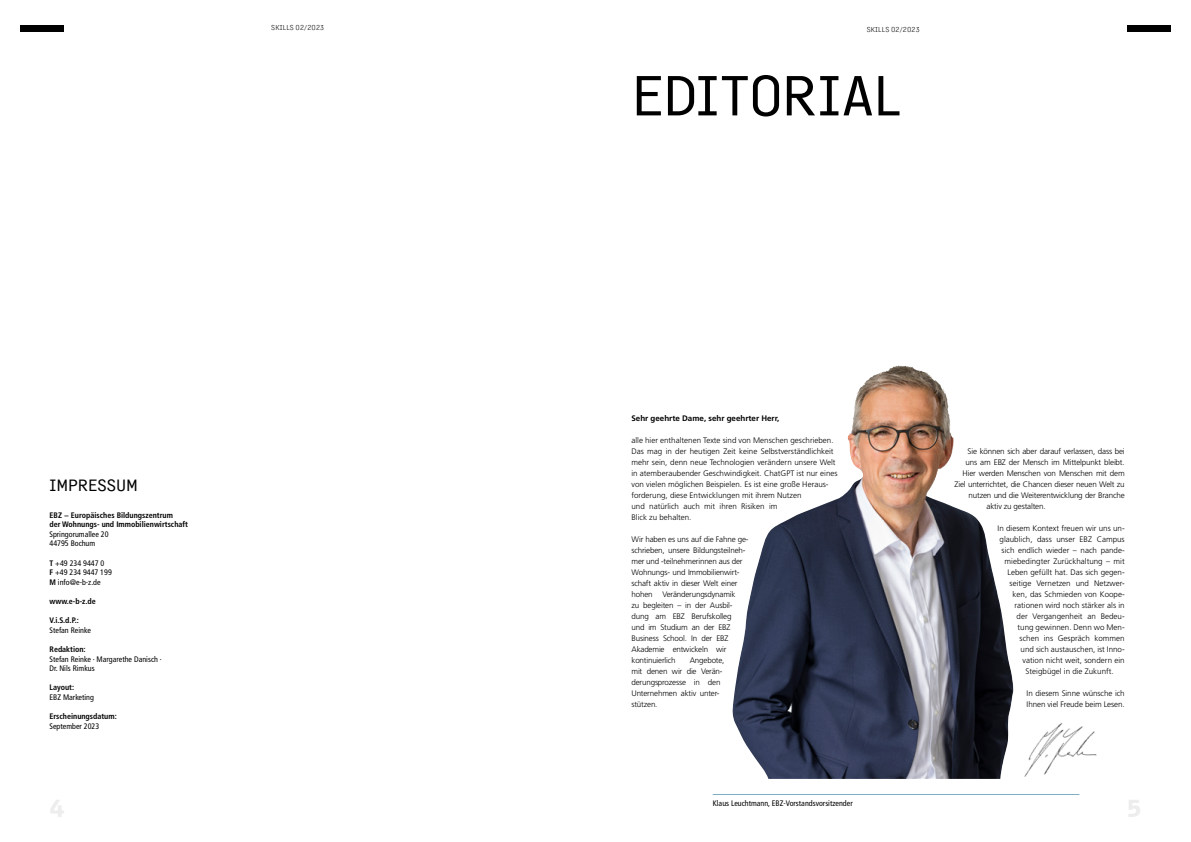
<style>
.page{position:relative;width:1191px;height:842px;background:#fff}
.page>*{position:absolute;margin:0;border:0;box-sizing:border-box;transform-origin:0 0}
.t1{font:55px "Margin MVB";letter-spacing:-.005em;color:#000}
.t2{font:16px "Margin MVB";color:#000}
.t3{font:300 8px/11px "Frutiger LT Std";color:#000}
.t4{font:300 8px/11px "Frutiger LT Std";letter-spacing:-.02em;color:#000}
.t5{font:condensed 8px/9.6px "Frutiger LT Std";color:#000}
.t6{font:700 condensed 8px/9.6px "Frutiger LT Std";color:#000}
.t7{font:700 8px "Frutiger LT Pro";color:#000}
.t8{font:300 7px "Margin MVB";letter-spacing:.02em;color:#000}
.s1{font-weight:700}
</style>
<div class="page">
<div style="left:20px;top:25px;width:43px;height:6px;background:#000"></div>
<div style="left:1126px;top:26px;width:44px;height:6px;background:#000"></div>
<img style="left:732px;top:365px;width:282px;height:414px">
<hr style="left:712px;top:794px;width:367px;height:1px;background:#7eaec2">
<img style="left:1024px;top:723px;width:73px;height:54px">
<p class="t8" style="left:271px;top:23px;width:54px">SKILLS 02/2023</p>
<p class="t8" style="left:866px;top:25px;width:54px">SKILLS 02/2023</p>
<h1 class="t1" style="left:631px;top:57px;width:271px">EDITORIAL</h1>
<h2 class="t2" style="left:50px;top:474px;width:90px">IMPRESSUM</h2>
<p class="t6" style="left:50px;top:510px;width:140px">EBZ − Europäisches Bildungszentrum<br>der Wohnungs- und Immobilienwirtschaft</p>
<p class="t5" style="left:50px;top:529px;width:61px">Springorumallee 20<br>44795 Bochum</p>
<p class="t5" style="left:50px;top:558px;width:64px"><span class="s1">T</span> +49 234 9447 0<br><span class="s1">F</span> +49 234 9447 199<br><span class="s1">M</span> info@e-b-z.de</p>
<p class="t6" style="left:50px;top:596px;width:48px">www.e-b-z.de</p>
<p class="t6" style="left:50px;top:616px;width:31px">V.i.S.d.P.:</p>
<p class="t5" style="left:50px;top:625px;width:43px">Stefan Reinke</p>
<p class="t6" style="left:50px;top:644px;width:38px">Redaktion:</p>
<p class="t5" style="left:50px;top:654px;width:114px">Stefan Reinke ∙ Margarethe Danisch ∙<br>Dr. Nils Rimkus</p>
<p class="t6" style="left:50px;top:683px;width:26px">Layout:</p>
<p class="t5" style="left:50px;top:692px;width:46px">EBZ Marketing</p>
<p class="t6" style="left:50px;top:712px;width:69px">Erscheinungsdatum:</p>
<p class="t5" style="left:50px;top:721px;width:51px">September 2023</p>
<p class="t7" style="left:631px;top:413px;width:149px">Sehr geehrte Dame, sehr geehrter Herr,</p>
<p class="t3" style="left:631px;top:435px;width:207px">alle hier enthaltenen Texte sind von Menschen geschrieben.<br>Das mag in der heutigen Zeit keine Selbstverständlichkeit mehr sein, denn neue Technologien verändern unsere Welt in atemberaubender Geschwindigkeit. ChatGPT ist nur eines von vielen möglichen Beispielen. Es ist eine große Heraus&shy;forderung, diese Entwicklungen mit ihrem Nutzen<br>und natürlich auch mit ihren Risiken im<br>Blick zu behalten.</p>
<p class="t4" style="left:631px;top:534px;width:119px">Wir haben es uns auf die Fahne ge&shy;schrieben, unsere Bildungsteilneh&shy;mer und -teilnehmerinnen aus der<br>Wohnungs- und Immobilienwirt&shy;schaft aktiv in dieser Welt einer hohen Veränderungsdynamik<br>zu begleiten – in der Ausbil&shy;dung am EBZ Berufskolleg<br>und im Studium an der EBZ<br>Business School. In der EBZ<br>Akademie entwickeln wir kontinuierlich</p>
<p class="t4" style="left:631px;top:655px;width:94px;text-indent:58px">Angebote, mit denen wir die Verän&shy;derungsprozesse in den<br>Unternehmen aktiv unter&shy;stützen.</p>
<p class="t5" style="left:712px;top:798px;width:141px">Klaus Leuchtmann, EBZ-Vorstandsvorsitzender</p>
<p class="t4" style="left:967px;top:446px;width:158px">Sie können sich aber darauf verlassen, dass bei</p>
<p class="t4" style="left:965px;top:457px;width:160px">uns am EBZ der Mensch im Mittelpunkt bleibt.</p>
<p class="t4" style="left:962px;top:468px;width:163px">Hier werden Menschen von Menschen mit dem</p>
<p class="t4" style="left:954px;top:479px;width:172px">Ziel unterrichtet, die Chancen dieser neuen Welt zu</p>
<p class="t4" style="left:968px;top:490px;width:157px">nutzen und die Weiterentwicklung der Branche</p>
<p class="t4" style="left:986px;top:501px;width:60px">aktiv zu gestalten.</p>
<p class="t3" style="left:997px;top:523px;width:128px">In diesem Kontext freuen wir uns un-</p>
<p class="t3" style="left:999px;top:534px;width:127px">glaublich, dass unser EBZ Campus</p>
<p class="t3" style="left:1001px;top:545px;width:124px">sich endlich wieder – nach pande-</p>
<p class="t3" style="left:1004px;top:556px;width:122px">miebedingter Zurückhaltung – mit</p>
<p class="t3" style="left:1007px;top:567px;width:118px">Leben gefüllt hat. Das sich gegen-</p>
<p class="t3" style="left:1009px;top:578px;width:116px">seitige Vernetzen und Netzwer-</p>
<p class="t3" style="left:1012px;top:589px;width:113px">ken, das Schmieden von Koope-</p>
<p class="t3" style="left:1014px;top:600px;width:112px">rationen wird noch stärker als in</p>
<p class="t3" style="left:1016px;top:611px;width:109px">der Vergangenheit an Bedeu-</p>
<p class="t3" style="left:1017px;top:622px;width:108px">tung gewinnen. Denn wo Men-</p>
<p class="t3" style="left:1019px;top:633px;width:106px">schen ins Gespräch kommen</p>
<p class="t3" style="left:1020px;top:644px;width:105px">und sich austauschen, ist Inno-</p>
<p class="t3" style="left:1022px;top:655px;width:104px">vation nicht weit, sondern ein</p>
<p class="t3" style="left:1025px;top:666px;width:90px">Steigbügel in die Zukunft.</p>
<p class="t3" style="left:1026px;top:688px;width:100px">In diesem Sinne wünsche ich<br>Ihnen viel Freude beim Lesen.</p>
</div>
